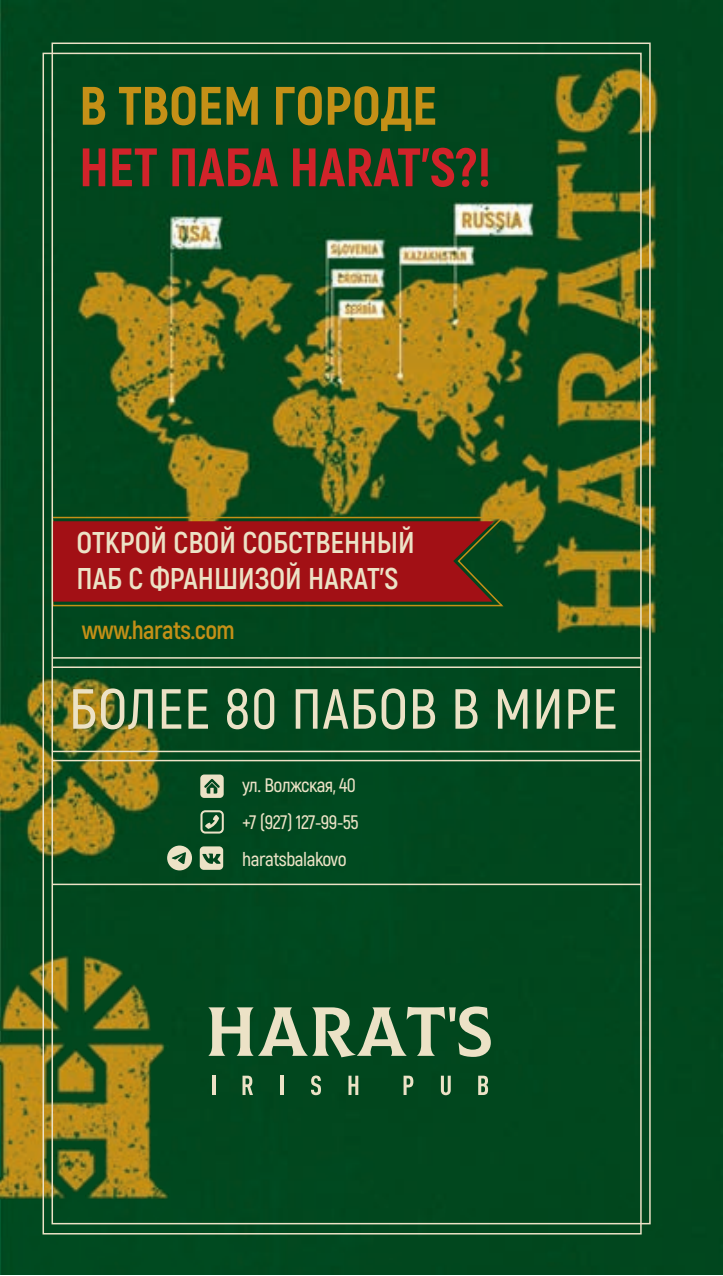
<style>
.page{position:relative;width:723px;height:1276px;background:#fff}
.page>*{position:absolute;margin:0;border:0;box-sizing:border-box;transform-origin:0 0}
.t1{font:600 56.4px "Akrobat";letter-spacing:.015em;color:#ece2c6}
.t2{font:800 54px/61.5px "Akrobat";color:#d1232a}
.t3{font:700 30px "Akrobat";color:#ece2c6}
.t4{font:700 25.5px "Akrobat";letter-spacing:-.025em;color:#c49017}
.t5{font:600 19.5px "Akrobat";letter-spacing:-.025em;color:#ece2c6}
.s1{color:#c49017}
</style>
<div class="page">
<img style="left:0;top:0;width:723px;height:1275px">
<svg style="left:200px;top:774px;width:24px;height:24px"></svg>
<svg style="left:51px;top:516px;width:455px;height:91px;background:#42581e"></svg>
<div style="left:55px;top:521px;width:439px;height:80px;background:#a21015"></div>
<svg style="left:208px;top:1006px;width:283px;height:51px;background:#618662"></svg>
<hr style="left:212px;top:1075px;width:3px;height:20px;background:#ece2c6">
<svg style="left:242px;top:1075px;width:11px;height:20px"></svg>
<hr style="left:280px;top:1075px;width:3px;height:20px;background:#ece2c6">
<svg style="left:311px;top:1075px;width:10px;height:20px"></svg>
<svg style="left:348px;top:1075px;width:10px;height:20px"></svg>
<svg style="left:403px;top:1075px;width:10px;height:20px"></svg>
<svg style="left:441px;top:1075px;width:10px;height:20px"></svg>
<svg style="left:478px;top:1075px;width:10px;height:20px"></svg>
<img style="left:27px;top:955px;width:124px;height:77px">
<svg style="left:200px;top:846px;width:23px;height:24px"></svg>
<svg style="left:200px;top:810px;width:24px;height:23px"></svg>
<svg style="left:167px;top:845px;width:25px;height:25px"></svg>
<hr style="left:52px;top:883px;width:589px;height:2px;background:#ece2c6">
<hr style="left:52px;top:657px;width:589px;height:1px;background:#ece2c6">
<hr style="left:52px;top:666px;width:589px;height:2px;background:#ece2c6">
<hr style="left:52px;top:750px;width:588px;height:2px;background:#ece2c6">
<hr style="left:52px;top:760px;width:588px;height:1px;background:#ece2c6">
<p class="t2" style="left:79px;top:75px;width:414px"><span class="s1">В ТВОЕМ ГОРОДЕ<br></span>НЕТ ПАБА HARAT’S?!</p>
<p class="t3" style="left:77px;top:524px;width:340px">ОТКРОЙ СВОЙ СОБСТВЕННЫЙ</p>
<p class="t3" style="left:77px;top:560px;width:323px">ПАБ С ФРАНШИЗОЙ HARAT’S</p>
<p class="t4" style="left:82px;top:614px;width:154px">www.harats.com</p>
<p class="t1" style="left:69px;top:674px;width:550px">БОЛЕЕ 80 ПАБОВ В МИРЕ</p>
<p class="t5" style="left:242px;top:773px;width:115px">ул. Волжская, 40</p>
<p class="t5" style="left:242px;top:810px;width:118px">+7 (927) 127-99-55</p>
<p class="t5" style="left:242px;top:847px;width:106px">haratsbalakovo</p>
</div>
